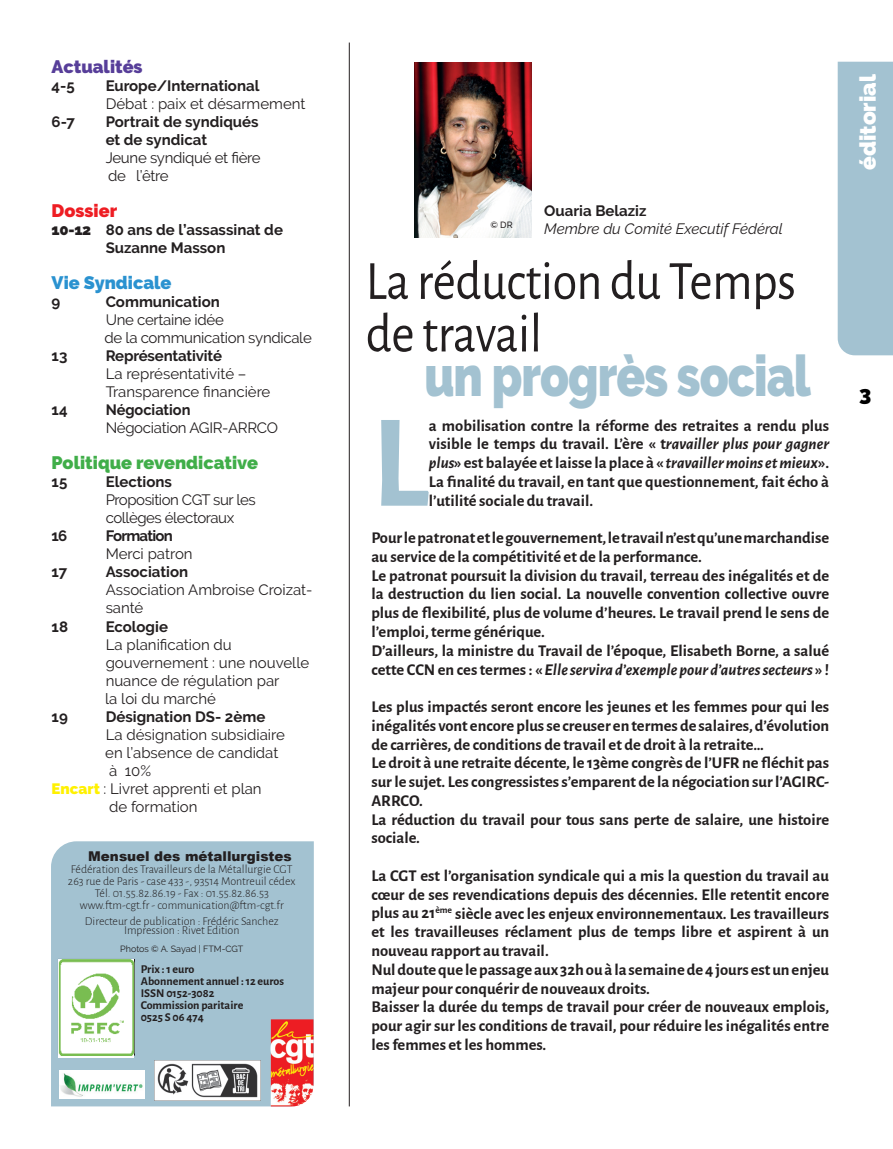
<style>
.page{position:relative;width:893px;height:1149px;background:#fff}
.page>*{position:absolute;margin:0;border:0;box-sizing:border-box;transform-origin:0 0}
.t1{font:700 132.9px "Alegreya Sans";color:#a3c2d1}
.t2{font:900 57px "Raleway";letter-spacing:-.02em;color:#a3c2d1;scale:.83 1}
.t3{font:55.5px/52.5px "Alegreya Sans";letter-spacing:-.01em;color:#231f20;scale:.91 1}
.t4{font:900 22.5px "Raleway";color:#fff}
.t5{font:900 21px "Raleway";color:#000}
.t6{font:900 18px "Raleway";color:#40ae49}
.t7{font:900 18px "Raleway";color:#2a92d0}
.t8{font:900 18px "Raleway";color:#573e99}
.t9{font:900 18px "Raleway";color:#ee1d23}
.t10{font:700 16.5px/18.8px "Alegreya Sans";color:#231f20}
.t11{font:15px/18px "Raleway";color:#231f20}
.t12{font:700 15px/18px "Raleway";color:#231f20}
.t13{font:15px/18px "Raleway";letter-spacing:-.02em;color:#231f20}
.t14{font:15px/18px "Raleway";letter-spacing:-.03em;color:#231f20}
.t15{font:italic 15px "Raleway";color:#231f20}
.t16{font:700 15px "Raleway";letter-spacing:-.05em;color:#231f20}
.t17{font:900 13.5px "Arial";color:#231f20}
.t18{font:300 12px/12px "Alegreya Sans";color:#231f20;text-align:center}
.t19{font:700 12px/12px "Alegreya Sans";color:#231f20}
.t20{font:9px "Raleway";color:#231f20}
.t21{font:500 9px "Raleway";color:#231f20}
.s1{font-weight:900}
.s2{font-weight:900;color:#fff101}
.s3{font-style:italic}
</style>
<div class="page">
<img style="left:415px;top:63px;width:116px;height:174px">
<div style="left:838px;top:62px;width:55px;height:293px;background:#a3c2d1"></div>
<hr style="left:349px;top:43px;width:1px;height:1063px;background:#231f20">
<div style="left:51px;top:841px;width:263px;height:265px;background:#a3c2d1"></div>
<img style="left:270px;top:1019px;width:44px;height:87px">
<img style="left:60px;top:1069px;width:85px;height:29px">
<svg style="left:58px;top:958px;width:77px;height:97px"></svg>
<img style="left:155px;top:1060px;width:105px;height:39px">
<div style="left:58px;top:959px;width:76px;height:98px;background:#79bd51"></div>
<img style="left:58px;top:959px;width:76px;height:95px">
<p class="t8" style="left:52px;top:56px;width:93px">Actualités</p>
<p class="t12" style="left:52px;top:77px;width:24px">4-5</p>
<p class="t12" style="left:106px;top:77px;width:155px">Europe/International</p>
<p class="t11" style="left:106px;top:95px;width:201px">Débat : paix et désarmement</p>
<p class="t12" style="left:52px;top:113px;width:25px">6-7</p>
<p class="t12" style="left:106px;top:113px;width:154px">Portrait de syndiqués et de syndicat</p>
<p class="t13" style="left:106px;top:149px;width:156px">Jeune syndiqué et fière de l’être</p>
<p class="t9" style="left:52px;top:200px;width:67px">Dossier</p>
<p class="t12" style="left:52px;top:221px;width:233px;text-align:center"><span class="s1">10-12</span> 80 ans de l’assassinat de<br>Suzanne Masson</p>
<p class="t7" style="left:52px;top:272px;width:121px">Vie Syndicale</p>
<p class="t12" style="left:52px;top:293px;width:10px">9</p>
<p class="t12" style="left:106px;top:293px;width:116px">Communication</p>
<p class="t13" style="left:105px;top:311px;width:209px">Une certaine idée<br>de la communication syndicale</p>
<p class="t12" style="left:52px;top:347px;width:17px">13</p>
<p class="t12" style="left:106px;top:347px;width:118px">Représentativité</p>
<p class="t11" style="left:106px;top:365px;width:166px">La représentativité –<br>Transparence financière</p>
<p class="t12" style="left:52px;top:401px;width:17px">14</p>
<p class="t12" style="left:106px;top:401px;width:86px">Négociation</p>
<p class="t13" style="left:106px;top:419px;width:174px">Négociation AGIR-ARRCO</p>
<p class="t6" style="left:52px;top:452px;width:208px">Politique revendicative</p>
<p class="t12" style="left:52px;top:473px;width:17px">15</p>
<p class="t12" style="left:106px;top:473px;width:68px">Elections</p>
<p class="t14" style="left:106px;top:491px;width:152px">Proposition CGT sur les collèges électoraux</p>
<p class="t12" style="left:52px;top:527px;width:17px">16</p>
<p class="t16" style="left:106px;top:527px;width:69px">Formation</p>
<p class="t11" style="left:106px;top:545px;width:88px">Merci patron</p>
<p class="t12" style="left:52px;top:563px;width:17px">17</p>
<p class="t12" style="left:106px;top:563px;width:84px">Association</p>
<p class="t11" style="left:106px;top:581px;width:208px">Association Ambroise Croizat&shy;santé</p>
<p class="t12" style="left:52px;top:617px;width:18px">18</p>
<p class="t12" style="left:106px;top:617px;width:64px">Ecologie</p>
<p class="t11" style="left:105px;top:635px;width:206px">La planification du gouvernement : une nouvelle nuance de régulation par<br>la loi du marché</p>
<p class="t12" style="left:52px;top:707px;width:18px">19</p>
<p class="t12" style="left:106px;top:707px;width:161px">Désignation DS- 2ème</p>
<p class="t11" style="left:106px;top:725px;width:181px">La désignation subsidiaire</p>
<p class="t11" style="left:105px;top:743px;width:175px">en l’absence de candidat</p>
<p class="t11" style="left:109px;top:761px;width:44px">à 10%</p>
<p class="t11" style="left:52px;top:779px;width:211px"><span class="s2">Encart</span> : Livret apprenti et plan</p>
<p class="t11" style="left:109px;top:797px;width:90px">de formation</p>
<p class="t17" style="left:88px;top:845px;width:205px">Mensuel des métallurgistes</p>
<p class="t18" style="left:68px;top:862px;width:229px">Fédération des Travailleurs de la Métallurgie CGT 263 rue de Paris - case 433 -, 93514 Montreuil cédex Tél. 01.55.82.86.19 - Fax : 01.55.82.86.53 www.ftm-cgt.fr - communication@ftm-cgt.fr</p>
<p class="t18" style="left:85px;top:916px;width:195px;line-height:9px">Directeur de publication : Frédéric Sanchez<br>Impression : Rivet Edition</p>
<p class="t20" style="left:120px;top:943px;width:125px">Photos © A. Sayad | FTM-CGT</p>
<p class="t19" style="left:141px;top:962px;width:145px">Prix : 1 euro<br>Abonnement annuel : 12 euros<br>ISSN 0152-3082<br>Commission paritaire<br>0525 S 06 474</p>
<p class="t21" style="left:490px;top:220px;width:24px">© DR</p>
<p class="t12" style="left:544px;top:202px;width:104px">Ouaria Belaziz</p>
<p class="t15" style="left:544px;top:220px;width:240px">Membre du Comité Executif Fédéral</p>
<h3 class="t3" style="left:366px;top:252px;width:474px">La réduction du Temps de travail</h3>
<h2 class="t2" style="left:424px;top:342px;width:467px">un progrès social</h2>
<h1 class="t1" style="left:371px;top:365px;width:59px">L</h1>
<p class="t10" style="left:429px;top:414px;width:402px;text-align:justify">a mobilisation contre la réforme des retraites a rendu plus visible le temps du travail. L’ère « t<span class="s3">ravailler plus pour gagner plus</span>» est balayée et laisse la place à « <span class="s3">travailler moins et mieux</span>».<br>La finalité du travail, en tant que questionnement, fait écho à l’utilité sociale du travail.</p>
<p class="t10" style="left:371px;top:527px;width:459px">Pour le patronat et le gouvernement, le travail n’est qu’une marchandise au service de la compétitivité et de la performance.<br>Le patronat poursuit la division du travail, terreau des inégalités et de la destruction du lien social. La nouvelle convention collective ouvre plus de flexibilité, plus de volume d’heures. Le travail prend le sens de l’emploi, terme générique.<br>D’ailleurs, la ministre du Travail de l’époque, Elisabeth Borne, a salué cette CCN en ces termes : « <span class="s3">Elle servira d’exemple pour d’autres secteurs</span> » !</p>
<p class="t10" style="left:371px;top:696px;width:459px">Les plus impactés seront encore les jeunes et les femmes pour qui les inégalités vont encore plus se creuser en termes de salaires, d’évolution de carrières, de conditions de travail et de droit à la retraite…<br>Le droit à une retraite décente, le 13ème congrès de l’UFR ne fléchit pas sur le sujet. Les congressistes s’emparent de la négociation sur l’AGIRC-ARRCO.<br>La réduction du travail pour tous sans perte de salaire, une histoire sociale.</p>
<p class="t10" style="left:371px;top:864px;width:459px">La CGT est l’organisation syndicale qui a mis la question du travail au cœur de ses revendications depuis des décennies. Elle retentit encore plus au 21<sup>ème</sup> siècle avec les enjeux environnementaux. Les travailleurs et les travailleuses réclament plus de temps libre et aspirent à un nouveau rapport au travail.<br>Nul doute que le passage aux 32h ou à la semaine de 4 jours est un enjeu majeur pour conquérir de nouveaux droits.<br>Baisser la durée du temps de travail pour créer de nouveaux emplois, pour agir sur les conditions de travail, pour réduire les inégalités entre les femmes et les hommes.</p>
<h3 class="t4" style="left:855px;top:170px;width:97px;rotate:-90deg">éditorial</h3>
<p class="t5" style="left:859px;top:381px;width:14px">3</p>
</div>
